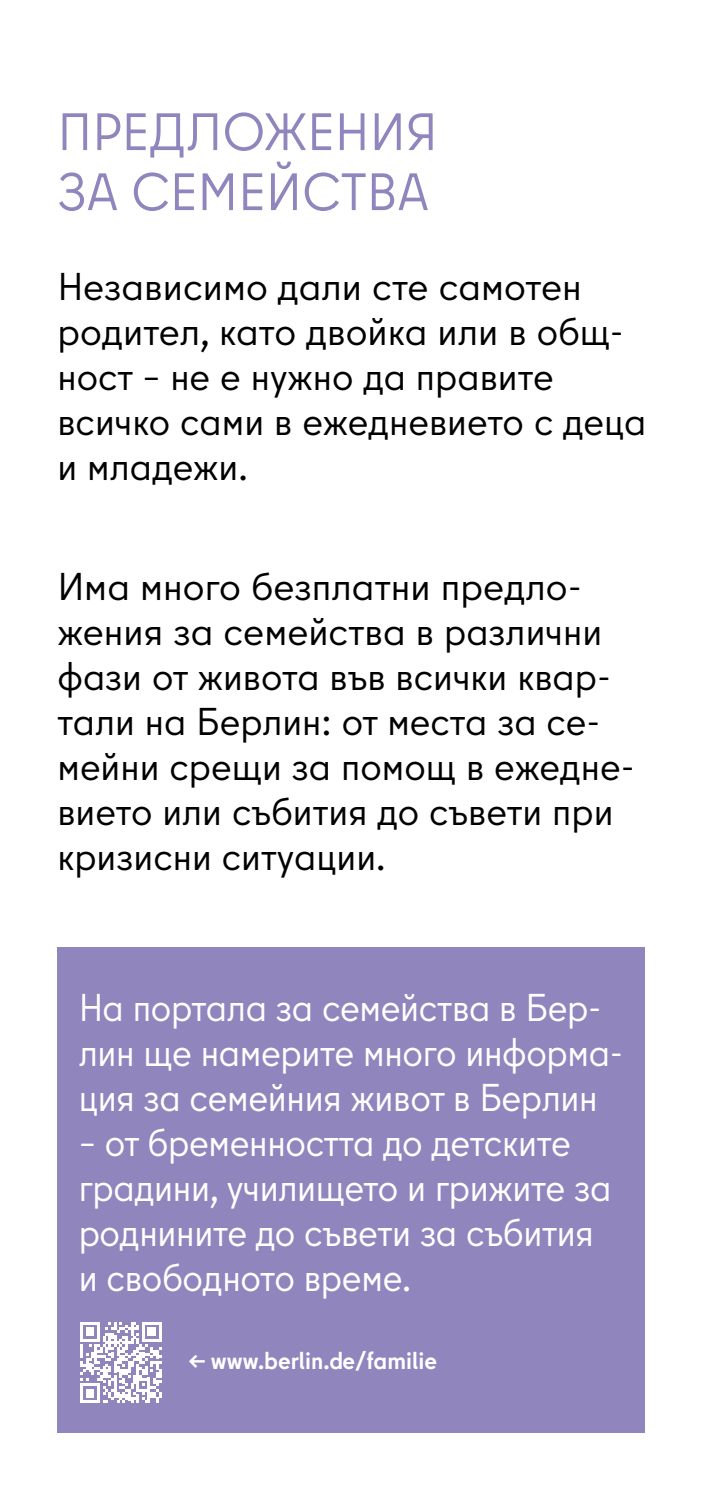
<style>
.page{position:relative;width:702px;height:1489px;background:#fff}
.page>*{position:absolute;margin:0;border:0;box-sizing:border-box;transform-origin:0 0}
.S2{font:52.5px/60px "Berlin Type";color:#9185be}
.Intro_15_5_pt{font:38.75px/45px "Berlin Type";color:#000}
.Intro_15_5_pt-2{font:38.75px/45px "Berlin Type";letter-spacing:-.01em;color:#fff;scale:.96 1}
.Copy_9_5_pt{font:700 23.75px "Berlin Type";color:#fff}
</style>
<div class="page">
<div style="left:57px;top:947px;width:588px;height:484px;background:#9185be"></div>
<svg style="left:80px;top:1322px;width:81px;height:80px"></svg>
<p class="S2" style="left:57px;top:102px;width:382px">ПРЕДЛОЖЕНИЯ<br>ЗА СЕМЕЙСТВА</p>
<p class="Intro_15_5_pt" style="left:57px;top:264px;width:590px">Независимо дали сте самотен родител, като двойка или в общ&shy;ност – не е нужно да правите всичко сами в ежедневието с деца и младежи.</p>
<p class="Intro_15_5_pt" style="left:57px;top:564px;width:578px">Има много безплатни предло&shy;жения за семейства в различни фази от живота във всички квар&shy;тали на Берлин: от места за се&shy;мейни срещи за помощ в ежедне&shy;вието или събития до съвети при кризисни ситуации.</p>
<p class="Intro_15_5_pt-2" style="left:79px;top:984px;width:568px">На портала за семейства в Бер&shy;лин ще намерите много информа&shy;ция за семейния живот в Берлин</p>
<p class="Intro_15_5_pt-2" style="left:79px;top:1119px;width:556px">– от бременността до детските градини, училището и грижите за роднините до съвети за събития и свободното време.</p>
<p class="Copy_9_5_pt" style="left:188px;top:1345px;width:250px">← www.berlin.de/familie</p>
</div>
